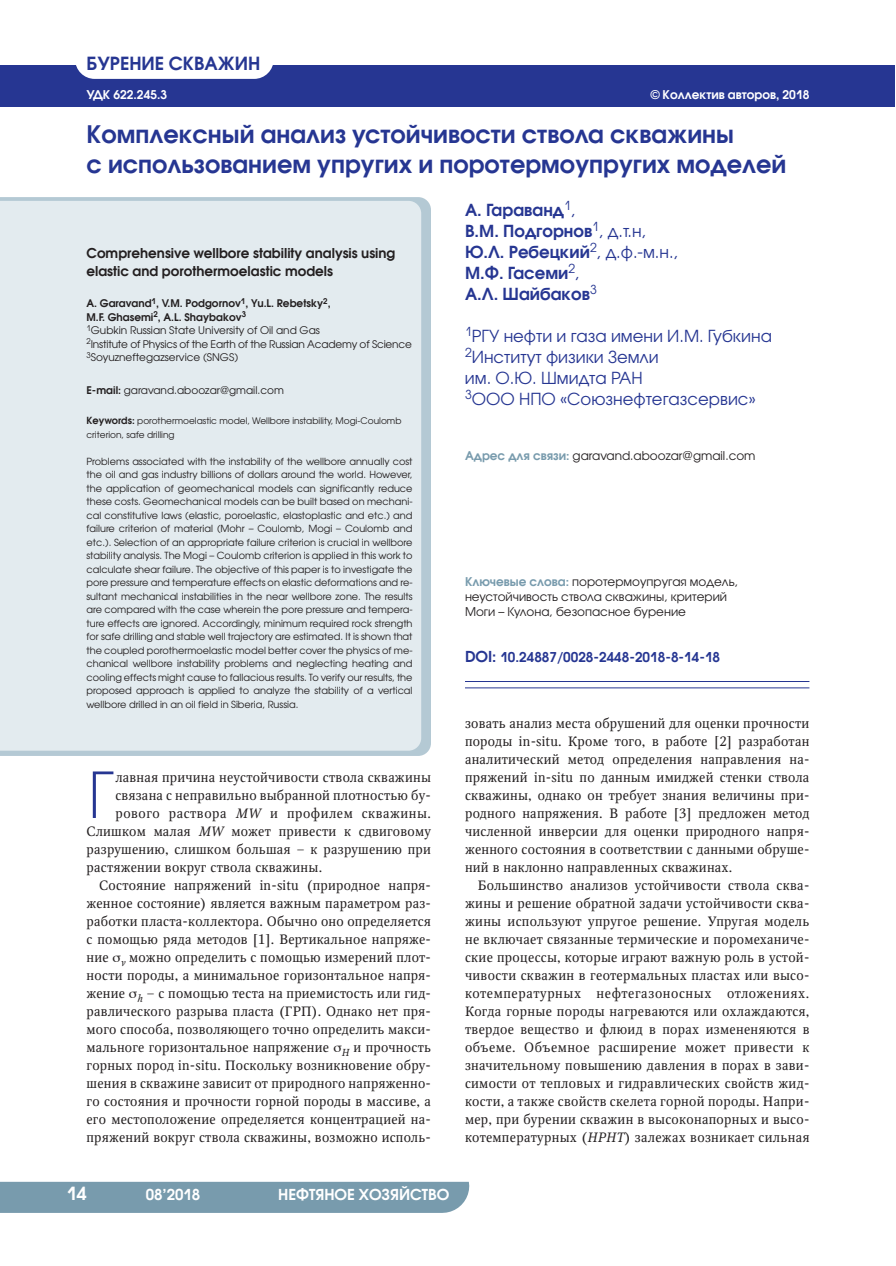
<style>
.page{position:relative;width:896px;height:1266px;background:#fff}
.page>*{position:absolute;margin:0;border:0;box-sizing:border-box;transform-origin:0 0}
.t1{font:69.75px "Futura Light C";color:#263692}
.t2{font:600 24px/30px "Avant Garde Gothic C";color:#263692}
.t3{font:600 18px "Avant Garde Gothic C";color:#263692}
.t4{font:600 18px "Avant Garde Gothic C";color:#fff}
.t5{font:16.5px/21px "Avant Garde Gothic C";color:#263692}
.t6{font:600 16.5px/21px "Avant Garde Gothic C";color:#263692}
.t7{font:600 15px "Avant Garde Gothic C";color:#fff}
.t8{font:13.5px/18px "Octava C";letter-spacing:.015em;color:#231f20;text-align:justify}
.t9{font:600 13.5px/18px "Avant Garde Gothic C";color:#231f20}
.t10{font:600 13.5px "Avant Garde Gothic C";color:#263692}
.t11{font:13.5px "Octava C";letter-spacing:.04em;color:#231f20}
.t12{font:12px/15px "Avant Garde Gothic C";color:#231f20}
.t13{font:600 12px "Avant Garde Gothic C";color:#fff}
.t14{font:10.5px/13.5px "Avant Garde Gothic C";color:#231f20}
.t15{font:9.75px/13.5px "Avant Garde Gothic C";color:#231f20;text-align:justify}
.t16{font:9px/13.5px "Avant Garde Gothic C";color:#231f20}
.s1{font-weight:600}
.s2{font-weight:600;font-size:9.75px}
.s3{font-style:italic}
.s4{font-weight:400}
.s5{font-weight:600;color:#789bad}
.s6{font-size:15px}
</style>
<div class="page">
<div style="left:0;top:1182px;width:469px;height:31px;background:#789bad"></div>
<div style="left:0;top:65px;width:894px;height:42px;background:#263692"></div>
<div style="left:75px;top:40px;width:199px;height:39px;background:#fff;border-radius:19px"></div>
<hr style="left:465px;top:681px;width:344px;height:1px;background:#263692">
<hr style="left:465px;top:687px;width:344px;height:1px;background:#263692">
<svg style="left:0;top:197px;width:431px;height:559px;background:#b6cad5"></svg>
<div style="left:0;top:201px;width:421px;height:550px;background:#e3ebef"></div>
<h3 class="t3" style="left:87px;top:53px;width:175px">БУРЕНИЕ СКВАЖИН</h3>
<p class="t13" style="left:87px;top:87px;width:82px">УДК 622.245.3</p>
<p class="t13" style="left:651px;top:87px;width:160px">© Коллектив авторов, 2018</p>
<h2 class="t2" style="left:87px;top:119px;width:701px">Комплексный анализ устойчивости ствола скважины<br>с использованием упругих и поротермоупругих моделей</h2>
<p class="t9" style="left:86px;top:244px;width:311px">Comprehensive wellbore stability analysis using elastic and porothermoelastic models</p>
<p class="t14" style="left:86px;top:297px;width:327px"><span class="s1">A. Garavand</span><sup>1</sup><span class="s1">, V.M. Podgornov</span><sup>1</sup><span class="s1">, Yu.L. Rebetsky</span><sup>2</sup><span class="s1">,<br>M.F. Ghasemi</span><sup>2</sup><span class="s1">, A.L. Shaybakov</span><sup>3<br></sup><sup>1</sup>Gubkin Russian State University of Oil and Gas<br><sup>2</sup>Institute of Physics of the Earth of the Russian Academy of Science <sup>3</sup>Soyuzneftegazservice (SNGS)</p>
<p class="t14" style="left:86px;top:384px;width:199px"><span class="s1">E-mail:</span> garavand.aboozar@gmail.com</p>
<p class="t16" style="left:86px;top:414px;width:316px"><span class="s2">Keywords:</span> porothermoelastic model, Wellbore instability, Mogi-Coulomb criterion, safe drilling</p>
<p class="t15" style="left:86px;top:454px;width:328px">Problems associated with the instability of the wellbore annually cost the oil and gas industry billions of dollars around the world. However, the application of geomechanical models can significantly reduce these costs. Geomechanical models can be built based on mechani&shy;cal constitutive laws (elastic, poroelastic, elastoplastic and etc.) and failure criterion of material (Mohr – Coulomb, Mogi – Coulomb and etc.). Selection of an appropriate failure criterion is crucial in wellbore stability analysis. The Mogi – Coulomb criterion is applied in this work to calculate shear failure. The objective of this paper is to investigate the pore pressure and temperature effects on elastic deformations and re&shy;sultant mechanical instabilities in the near wellbore zone. The results are compared with the case wherein the pore pressure and tempera&shy;ture effects are ignored. Accordingly, minimum required rock strength for safe drilling and stable well trajectory are estimated. It is shown that the coupled porothermoelastic model better cover the physics of me&shy;chanical wellbore instability problems and neglecting heating and cooling effects might cause to fallacious results. To verify our results, the proposed approach is applied to analyze the stability of a vertical wellbore drilled in an oil field in Siberia, Russia.</p>
<h1 class="t1" style="left:87px;top:753px;width:29px">Г</h1>
<p class="t8" style="left:115px;top:770px;width:317px">лавная причина неустойчивости ствола скважины</p>
<p class="t8" style="left:115px;top:788px;width:317px">связана с неправильно выбранной плотностью бу-</p>
<p class="t11" style="left:115px;top:808px;width:317px">рового раствора <span class="s3">MW</span> и профилем скважины.</p>
<p class="t8" style="left:87px;top:824px;width:346px">Слишком малая <span class="s3">MW</span> может привести к сдвиговому</p>
<p class="t8" style="left:87px;top:842px;width:346px">разрушению, слишком большая – к разрушению при</p>
<p class="t8" style="left:87px;top:860px;width:237px">растяжении вокруг ствола скважины.</p>
<p class="t8" style="left:99px;top:878px;width:333px">Состояние напряжений in-situ (природное напря-</p>
<p class="t8" style="left:87px;top:896px;width:346px">женное состояние) является важным параметром раз-</p>
<p class="t8" style="left:87px;top:914px;width:346px">работки пласта-коллектора. Обычно оно определяется</p>
<p class="t8" style="left:87px;top:932px;width:346px">с помощью ряда методов [1]. Вертикальное напряже-</p>
<p class="t8" style="left:87px;top:950px;width:346px">ние ▲<sub>v</sub> можно определить с помощью измерений плот-</p>
<p class="t8" style="left:87px;top:968px;width:346px">ности породы, а минимальное горизонтальное напря-</p>
<p class="t8" style="left:87px;top:986px;width:346px">жение ▲<sub>h</sub> – с помощью теста на приемистость или гид-</p>
<p class="t8" style="left:87px;top:1004px;width:346px">равлического разрыва пласта (ГРП). Однако нет пря-</p>
<p class="t8" style="left:87px;top:1022px;width:346px">мого способа, позволяющего точно определить макси-</p>
<p class="t8" style="left:87px;top:1040px;width:346px">мальноге горизонтальное напряжение ▲<sub>H</sub> и прочность</p>
<p class="t8" style="left:87px;top:1058px;width:346px">горных пород in-situ. Поскольку возникновение обру-</p>
<p class="t8" style="left:87px;top:1076px;width:346px">шения в скважине зависит от природного напряженно-</p>
<p class="t8" style="left:87px;top:1094px;width:346px">го состояния и прочности горной породы в массиве, а</p>
<p class="t8" style="left:87px;top:1112px;width:346px">его местоположение определяется концентрацией на-</p>
<p class="t8" style="left:87px;top:1130px;width:346px">пряжений вокруг ствола скважины, возможно исполь-</p>
<p class="t6" style="left:465px;top:200px;width:215px">А. Гараванд<sup>1</sup><span class="s4">,<br></span>В.М. Подгорнов<sup>1</sup><span class="s4">, д.т.н,<br></span>Ю.Л. Ребецкий<sup>2</sup><span class="s4">, д.ф.-м.н.,<br></span>М.Ф. Гасеми<sup>2</sup><span class="s4">,<br></span>А.Л. Шайбаков<sup>3</sup></p>
<p class="t5" style="left:465px;top:326px;width:308px"><sup>1</sup>РГУ нефти и газа имени И.М. Губкина<br><sup>2</sup>Институт физики Земли<br>им. О.Ю. Шмидта РАН<br><sup>3</sup>ООО НПО «Союзнефтегазсервис»</p>
<p class="t12" style="left:465px;top:448px;width:292px"><span class="s5">Адрес для связи:</span> garavand.aboozar@gmail.com</p>
<p class="t12" style="left:465px;top:575px;width:274px"><span class="s5">Ключевые слова:</span> поротермоупругая модель, неустойчивость ствола скважины, критерий<br>Моги – Кулона, безопасное бурение</p>
<p class="t10" style="left:465px;top:649px;width:257px"><span class="s6">DOI:</span> 10.24887/0028-2448-2018-8-14-18</p>
<p class="t8" style="left:465px;top:716px;width:346px">зовать анализ места обрушений для оценки прочности породы in-situ. Кроме того, в работе [2] разработан аналитический метод определения направления на&shy;пряжений in-situ по данным имиджей стенки ствола скважины, однако он требует знания величины при&shy;родного напряжения. В работе [3] предложен метод численной инверсии для оценки природного напря&shy;женного состояния в соответствии с данными обруше&shy;ний в наклонно направленных скважинах.</p>
<p class="t8" style="left:465px;top:878px;width:346px;text-indent:13px">Большинство анализов устойчивости ствола сква&shy;жины и решение обратной задачи устойчивости сква&shy;жины используют упругое решение. Упругая модель не включает связанные термические и поромеханиче&shy;ские процессы, которые играют важную роль в устой&shy;чивости скважин в геотермальных пластах или высо&shy;котемпературных нефтегазоносных отложениях.<br>Когда горные породы нагреваются или охлаждаются, твердое вещество и флюид в порах измененяются в объеме. Объемное расширение может привести к значительному повышению давления в порах в зави&shy;симости от тепловых и гидравлических свойств жид&shy;кости, а также свойств скелета горной породы. Напри&shy;мер, при бурении скважин в высоконапорных и высо&shy;котемпературных (<span class="s3">HPHT</span>) залежах возникает сильная</p>
<h3 class="t4" style="left:67px;top:1183px;width:22px">14</h3>
<p class="t7" style="left:146px;top:1186px;width:56px">08’2018</p>
<p class="t7" style="left:278px;top:1186px;width:173px">НЕФТЯНОЕ ХОЗЯЙСТВО</p>
</div>
